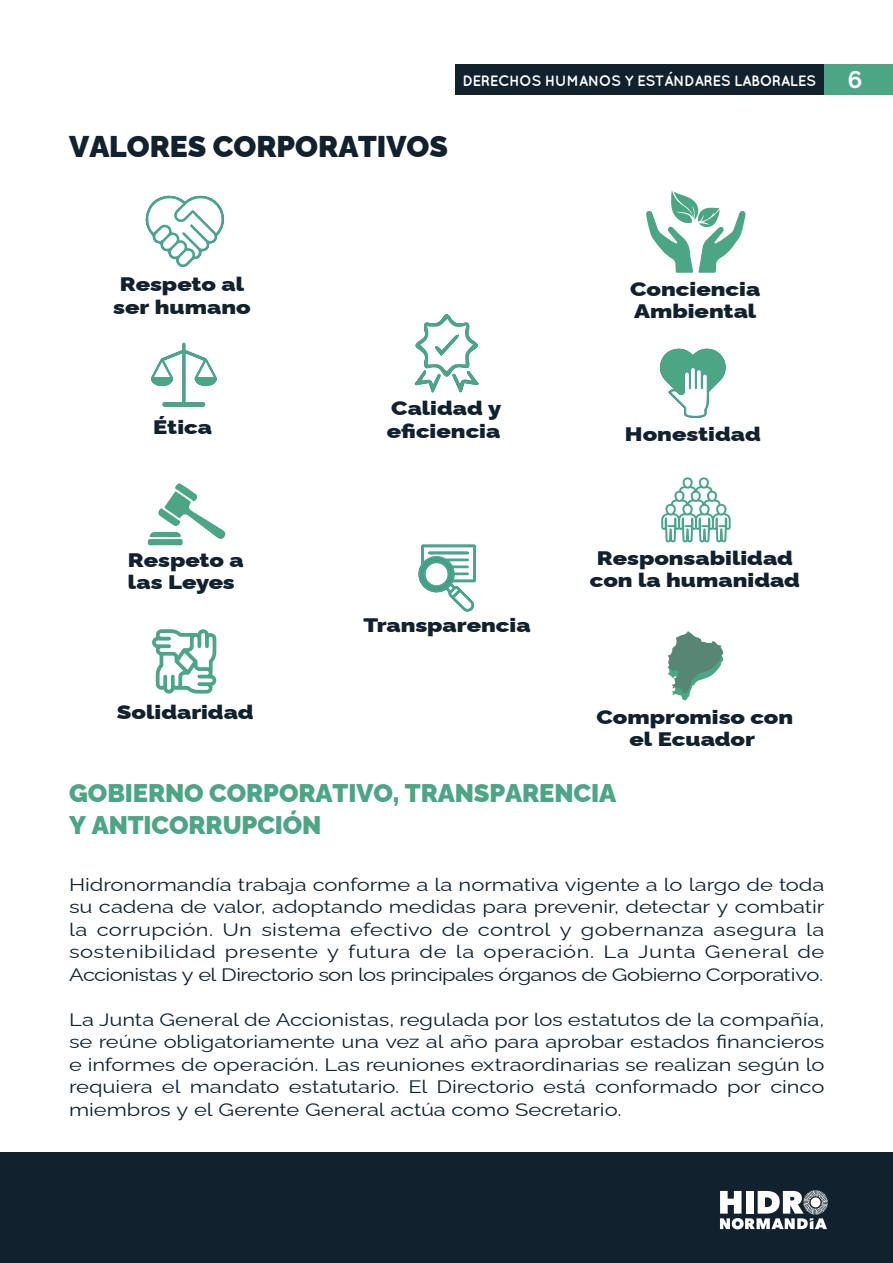
<style>
.page{position:relative;width:893px;height:1263px;background:#fff}
.page>*{position:absolute;margin:0;border:0;box-sizing:border-box;transform-origin:0 0}
.t1{font:900 30px "Raleway";color:#11222e}
.t2{font:900 25.5px/31.5px "Raleway";letter-spacing:-.005em;color:#4ca585}
.t3{font:700 24px "Raleway";color:#fff}
.t4{font:900 19.5px/22.5px "Raleway";color:#11222e;text-align:center;scale:1.22 1}
.t5{font:18px/22.5px "Raleway";letter-spacing:-.025em;color:#11222e;text-align:justify;scale:1.22 1}
.t6{font:700 15px "Quicksand";letter-spacing:-.035em;color:#fff}
</style>
<div class="page">
<div style="left:456px;top:65px;width:437px;height:30px;background:#11222e"></div>
<div style="left:824px;top:65px;width:69px;height:30px;background:#4ca585"></div>
<div style="left:0;top:1152px;width:893px;height:111px;background:#11222e"></div>
<svg style="left:659px;top:348px;width:67px;height:70px"></svg>
<svg style="left:145px;top:195px;width:79px;height:72px"></svg>
<svg style="left:151px;top:343px;width:66px;height:64px"></svg>
<svg style="left:418px;top:545px;width:58px;height:67px"></svg>
<div style="left:425px;top:563px;width:23px;height:22px;background:#fff;border-radius:50%"></div>
<svg style="left:415px;top:314px;width:64px;height:78px"></svg>
<svg style="left:148px;top:483px;width:78px;height:62px"></svg>
<svg style="left:667px;top:631px;width:56px;height:69px"></svg>
<svg style="left:152px;top:629px;width:65px;height:65px"></svg>
<svg style="left:661px;top:477px;width:70px;height:66px"></svg>
<svg style="left:646px;top:190px;width:100px;height:83px"></svg>
<svg style="left:720px;top:1190px;width:108px;height:39px"></svg>
<p class="t6" style="left:462px;top:71px;width:355px">DERECHOS HUMANOS Y ESTÁNDARES LABORALES</p>
<h3 class="t3" style="left:848px;top:66px;width:16px">6</h3>
<h1 class="t1" style="left:69px;top:123px;width:380px">VALORES CORPORATIVOS</h1>
<p class="t4" style="left:113px;top:271px;width:114px">Respeto al ser humano</p>
<p class="t4" style="left:630px;top:275px;width:108px;text-align:left">Conciencia<br>Ambiental</p>
<p class="t4" style="left:153px;top:414px;width:50px">Ética</p>
<p class="t4" style="left:128px;top:546px;width:96px;text-align:left">Respeto a las Leyes</p>
<p class="t4" style="left:117px;top:698px;width:114px">Solidaridad</p>
<p class="t4" style="left:387px;top:395px;width:95px;text-align:left">Calidad y eficiencia</p>
<p class="t4" style="left:364px;top:612px;width:138px">Transparencia</p>
<p class="t4" style="left:625px;top:420px;width:113px">Honestidad</p>
<p class="t4" style="left:590px;top:544px;width:174px">Responsabilidad con la humanidad</p>
<p class="t4" style="left:596px;top:703px;width:163px">Compromiso con el Ecuador</p>
<h2 class="t2" style="left:69px;top:774px;width:548px">GOBIERNO CORPORATIVO, TRANSPARENCIA<br>Y ANTICORRUPCIÓN</h2>
<p class="t5" style="left:69px;top:871px;width:621px">Hidronormandía trabaja conforme a la normativa vigente a lo largo de toda su cadena de valor, adoptando medidas para prevenir, detectar y combatir la corrupción. Un sistema efectivo de control y gobernanza asegura la sostenibilidad presente y futura de la operación. La Junta General de Accionistas y el Directorio son los principales órganos de Gobierno Corporativo.</p>
<p class="t5" style="left:69px;top:1006px;width:621px">La Junta General de Accionistas, regulada por los estatutos de la compañía, se reúne obligatoriamente una vez al año para aprobar estados financieros e informes de operación. Las reuniones extraordinarias se realizan según lo requiera el mandato estatutario. El Directorio está conformado por cinco miembros y el Gerente General actúa como Secretario.</p>
</div>
